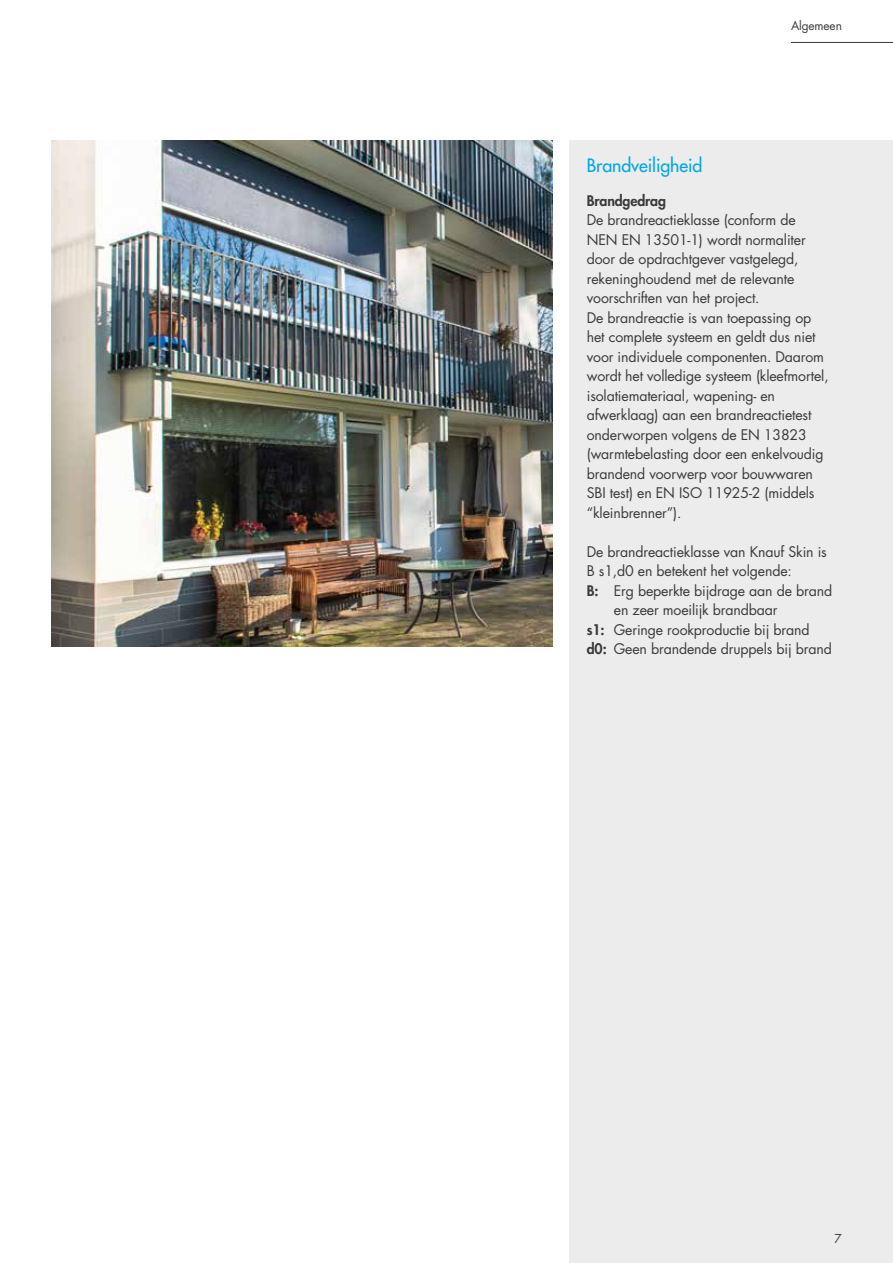
<style>
.page{position:relative;width:893px;height:1263px;background:#fff}
.page>*{position:absolute;margin:0;border:0;box-sizing:border-box;transform-origin:0 0}
.t1{font:500 18px "Futura Std";letter-spacing:-.005em;color:#00a7e7}
.t2{font:14.25px/19.5px "Futura Std";letter-spacing:-.01em;color:#3a3a39}
.t3{font:800 14.25px "Futura Std";letter-spacing:-.01em;color:#3a3a39}
.t4{font:12px "Futura Std";letter-spacing:-.01em;color:#3a3a39}
.s1{font-weight:800}
</style>
<div class="page">
<div style="left:570px;top:140px;width:323px;height:1123px;background:#ececec"></div>
<img style="left:51px;top:140px;width:502px;height:506px">
<hr style="left:791px;top:42px;width:102px;height:1px;background:#3a3a39">
<p class="t4" style="left:791px;top:18px;width:52px">Algemeen</p>
<p class="t1" style="left:587px;top:154px;width:117px">Brandveiligheid</p>
<p class="t3" style="left:587px;top:192px;width:81px">Brandgedrag</p>
<p class="t2" style="left:587px;top:211px;width:243px">De brandreactieklasse (conform de NEN EN 13501-1) wordt normaliter door de opdrachtgever vastgelegd, rekeninghoudend met de relevante voorschriften van het project.<br>De brandreactie is van toepassing op het complete systeem en geldt dus niet voor individuele componenten. Daarom wordt het volledige systeem (kleefmortel, isolatiemateriaal, wapening- en afwerklaag) aan een brandreactietest onderworpen volgens de EN 13823 (warmtebelasting door een enkelvoudig brandend voorwerp voor bouwwaren SBI test) en EN ISO 11925-2 (middels “kleinbrenner”).</p>
<p class="t2" style="left:587px;top:542px;width:242px">De brandreactieklasse van Knauf Skin is</p>
<p class="t2" style="left:587px;top:562px;width:207px">B s1,d0 en betekent het volgende:</p>
<p class="t2" style="left:587px;top:581px;width:247px"><span class="s1">B:</span> Erg beperkte bijdrage aan de brand</p>
<p class="t2" style="left:614px;top:601px;width:165px">en zeer moeilijk brandbaar</p>
<p class="t2" style="left:587px;top:620px;width:224px"><span class="s1">s1:</span> Geringe rookproductie bij brand</p>
<p class="t2" style="left:587px;top:640px;width:247px"><span class="s1">d0:</span> Geen brandende druppels bij brand</p>
<p class="t4" style="left:835px;top:1231px;width:9px">7</p>
</div>
